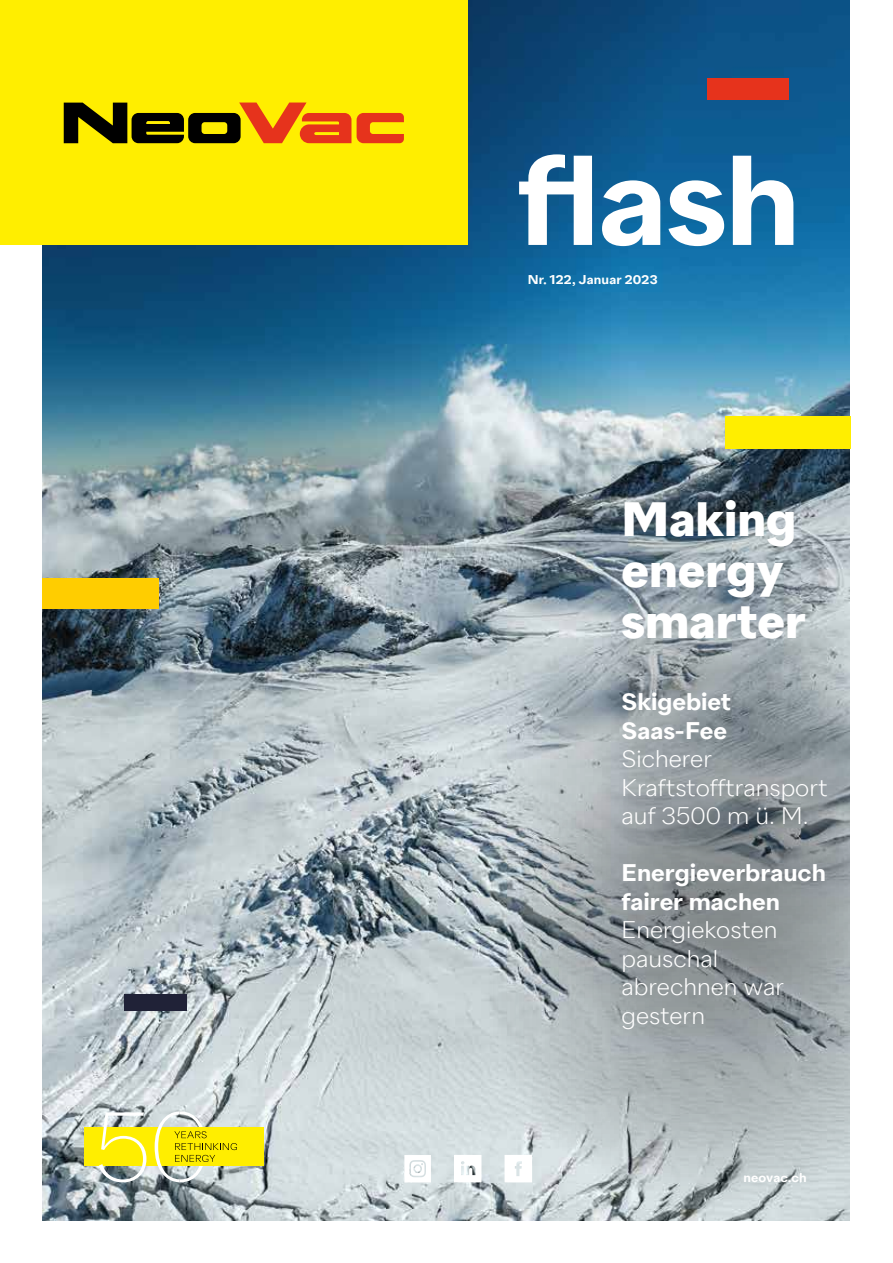
<style>
.page{position:relative;width:893px;height:1263px;background:#fff}
.page>*{position:absolute;margin:0;border:0;box-sizing:border-box;transform-origin:0 0}
.t1{font:600 127.5px "Neo Vac Sans";color:#fff}
.t2{font:700 48px/51px "Neo Vac Sans";color:#fff}
.t3{font:300 24px/28.5px "Neo Vac Sans";color:#fff}
.t4{font:600 24px/28.5px "Neo Vac Sans";letter-spacing:-.005em;color:#fff}
.t5{font:600 12.75px "Neo Vac Sans";letter-spacing:.015em;color:#fff}
</style>
<div class="page">
<img style="left:43px;top:0;width:807px;height:1220px">
<svg style="left:478px;top:589px;width:372px;height:455px"></svg>
<svg style="left:486px;top:754px;width:364px;height:456px"></svg>
<div style="left:85px;top:1127px;width:179px;height:39px;background:#fe0"></div>
<svg style="left:155px;top:1111px;width:82px;height:71px"></svg>
<svg style="left:99px;top:1112px;width:47px;height:70px"></svg>
<div style="left:0;top:0;width:468px;height:245px;background:#fe0"></div>
<svg style="left:64px;top:103px;width:287px;height:40px"></svg>
<svg style="left:357px;top:113px;width:47px;height:30px"></svg>
<div style="left:707px;top:78px;width:82px;height:21px;background:#e6331c"></div>
<div style="left:43px;top:578px;width:116px;height:31px;background:#ffcd00"></div>
<div style="left:725px;top:416px;width:125px;height:33px;background:#fe0"></div>
<div style="left:124px;top:995px;width:63px;height:16px;background:#202237"></div>
<svg style="left:454px;top:1155px;width:27px;height:27px"></svg>
<svg style="left:505px;top:1155px;width:27px;height:27px"></svg>
<svg style="left:404px;top:1155px;width:27px;height:27px"></svg>
<h1 class="t1" style="left:517px;top:124px;width:285px">flash</h1>
<p class="t5" style="left:528px;top:272px;width:131px">Nr. 122, Januar 2023</p>
<h2 class="t2" style="left:621px;top:495px;width:186px">Making energy smarter</h2>
<p class="t4" style="left:621px;top:688px;width:111px">Skigebiet<br>Saas-Fee</p>
<p class="t3" style="left:621px;top:745px;width:208px">Sicherer<br>Kraftstofftransport auf 3500 m ü. M.</p>
<p class="t4" style="left:621px;top:859px;width:206px">Energieverbrauch fairer machen</p>
<p class="t3" style="left:621px;top:916px;width:164px">Energiekosten pauschal abrechnen war gestern</p>
<p class="t5" style="left:743px;top:1170px;width:65px">neovac.ch</p>
</div>
